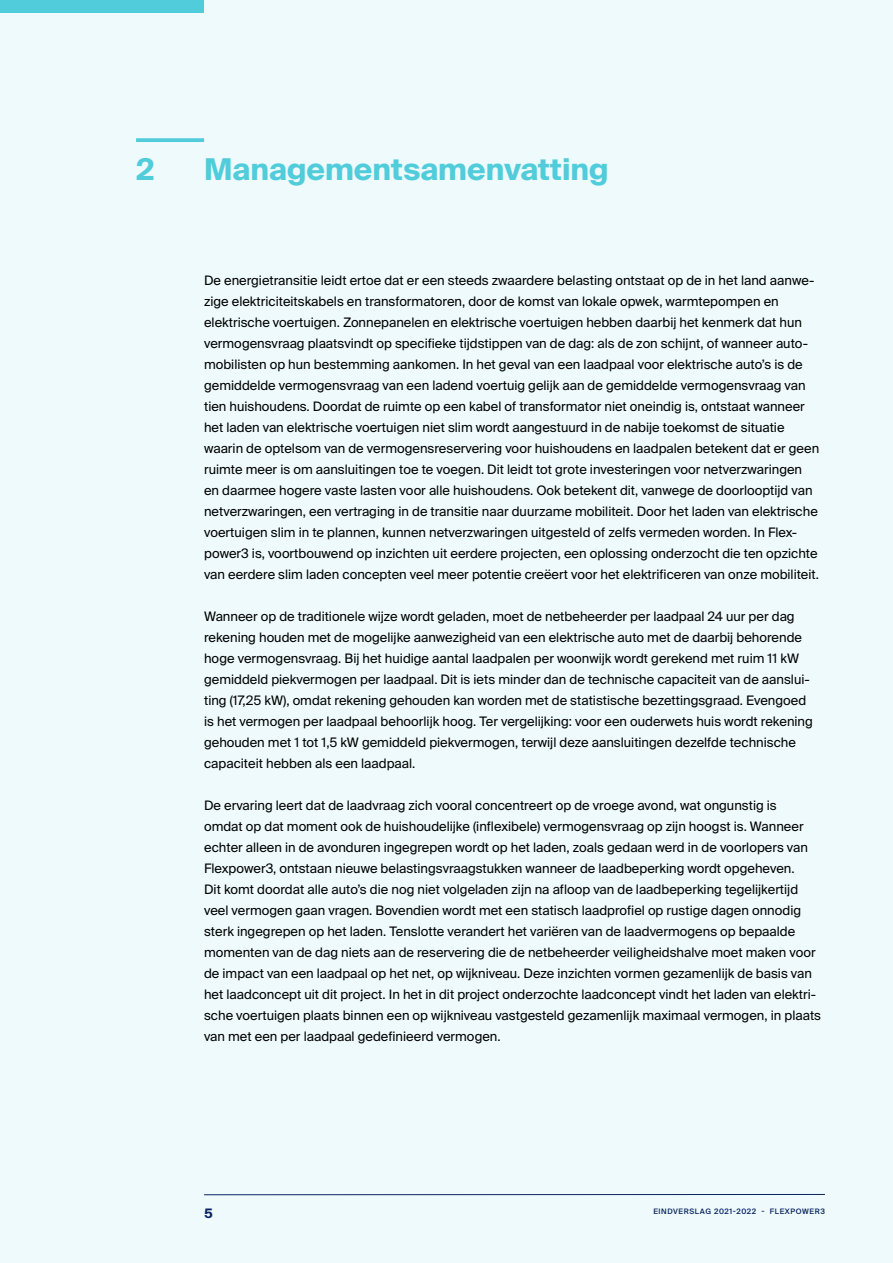
<style>
.page{position:relative;width:893px;height:1263px;background:#eefafb}
.page>*{position:absolute;margin:0;border:0;box-sizing:border-box;transform-origin:0 0}
.t1{font:700 30px "Suisse Intl";color:#51ccdb}
.t2{font:13.05px/21px "Suisse Intl";color:#000}
.t3{font:700 13.05px "Suisse Intl";color:#0a2463}
.t4{font:500 7.5px "Suisse Intl";letter-spacing:.08em;color:#0a2463}
</style>
<div class="page">
<svg style="left:136px;top:138px;width:68px;height:4px"></svg>
<hr style="left:204px;top:1194px;width:621px;height:1px;background:#0a2463">
<div style="left:0;top:0;width:204px;height:13px;background:#51ccdb"></div>
<h1 class="t1" style="left:136px;top:152px;width:20px">2</h1>
<h1 class="t1" style="left:204px;top:152px;width:406px">Managementsamenvatting</h1>
<p class="t2" style="left:204px;top:270px;width:617px">De energietransitie leidt ertoe dat er een steeds zwaardere belasting ontstaat op de in het land aanwe&shy;zige elektriciteitskabels en transformatoren, door de komst van lokale opwek, warmtepompen en elektrische voertuigen. Zonnepanelen en elektrische voertuigen hebben daarbij het kenmerk dat hun vermogensvraag plaatsvindt op specifieke tijdstippen van de dag: als de zon schijnt, of wanneer auto&shy;mobilisten op hun bestemming aankomen. In het geval van een laadpaal voor elektrische auto’s is de gemiddelde vermogensvraag van een ladend voertuig gelijk aan de gemiddelde vermogensvraag van tien huishoudens. Doordat de ruimte op een kabel of transformator niet oneindig is, ontstaat wanneer het laden van elektrische voertuigen niet slim wordt aangestuurd in de nabije toekomst de situatie waarin de optelsom van de vermogensreservering voor huishoudens en laadpalen betekent dat er geen ruimte meer is om aansluitingen toe te voegen. Dit leidt tot grote investeringen voor netverzwaringen en daarmee hogere vaste lasten voor alle huishoudens. Ook betekent dit, vanwege de doorlooptijd van netverzwaringen, een vertraging in de transitie naar duurzame mobiliteit. Door het laden van elektrische voertuigen slim in te plannen, kunnen netverzwaringen uitgesteld of zelfs vermeden worden. In Flex&shy;power3 is, voortbouwend op inzichten uit eerdere projecten, een oplossing onderzocht die ten opzichte van eerdere slim laden concepten veel meer potentie creëert voor het elektrificeren van onze mobiliteit.</p>
<p class="t2" style="left:204px;top:606px;width:610px">Wanneer op de traditionele wijze wordt geladen, moet de netbeheerder per laadpaal 24 uur per dag rekening houden met de mogelijke aanwezigheid van een elektrische auto met de daarbij behorende hoge vermogensvraag. Bij het huidige aantal laadpalen per woonwijk wordt gerekend met ruim 11 kW gemiddeld piekvermogen per laadpaal. Dit is iets minder dan de technische capaciteit van de aanslui&shy;ting (17,25 kW), omdat rekening gehouden kan worden met de statistische bezettingsgraad. Evengoed is het vermogen per laadpaal behoorlijk hoog. Ter vergelijking: voor een ouderwets huis wordt rekening gehouden met 1 tot 1,5 kW gemiddeld piekvermogen, terwijl deze aansluitingen dezelfde technische capaciteit hebben als een laadpaal.</p>
<p class="t2" style="left:204px;top:795px;width:618px">De ervaring leert dat de laadvraag zich vooral concentreert op de vroege avond, wat ongunstig is<br>omdat op dat moment ook de huishoudelijke (inflexibele) vermogensvraag op zijn hoogst is. Wanneer echter alleen in de avonduren ingegrepen wordt op het laden, zoals gedaan werd in de voorlopers van Flexpower3, ontstaan nieuwe belastingsvraagstukken wanneer de laadbeperking wordt opgeheven.<br>Dit komt doordat alle auto’s die nog niet volgeladen zijn na afloop van de laadbeperking tegelijkertijd veel vermogen gaan vragen. Bovendien wordt met een statisch laadprofiel op rustige dagen onnodig sterk ingegrepen op het laden. Tenslotte verandert het variëren van de laadvermogens op bepaalde momenten van de dag niets aan de reservering die de netbeheerder veiligheidshalve moet maken voor de impact van een laadpaal op het net, op wijkniveau. Deze inzichten vormen gezamenlijk de basis van het laadconcept uit dit project. In het in dit project onderzochte laadconcept vindt het laden van elektri&shy;sche voertuigen plaats binnen een op wijkniveau vastgesteld gezamenlijk maximaal vermogen, in plaats van met een per laadpaal gedefinieerd vermogen.</p>
<p class="t3" style="left:204px;top:1205px;width:10px">5</p>
<p class="t4" style="left:653px;top:1206px;width:173px">EINDVERSLAG 2021-2022 - FLEXPOWER3</p>
</div>
